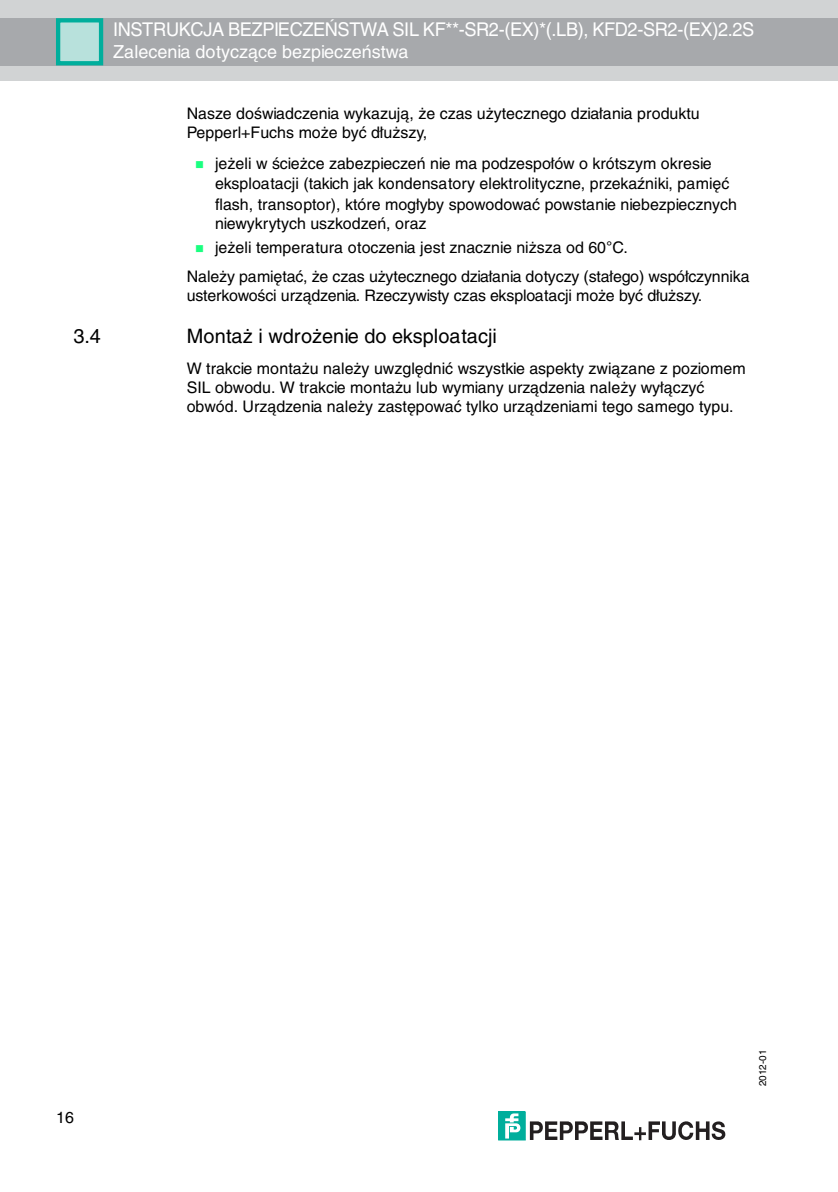
<style>
.page{position:relative;width:838px;height:1192px;background:#fff}
.page>*{position:absolute;margin:0;border:0;box-sizing:border-box;transform-origin:0 0}
.t1{font:20px "Helvetica CE";color:#000}
.t2{font:19px "Helvetica CE";letter-spacing:-.02em;color:#fff;scale:.96 1}
.t3{font:18px "Helvetica CE";color:#fff}
.t4{font:16px/19.2px "Helvetica CE";color:#000}
.t5{font:10px "Helvetica CE";color:#000}
.s1{color:#1aff80}
.s2{font-family:"Arial"}
</style>
<div class="page">
<div style="left:0;top:0;width:838px;height:80px;background:#d1d3d4"></div>
<div style="left:0;top:18px;width:838px;height:48px;background:#a7a9ac"></div>
<div style="left:56px;top:19px;width:45px;height:45px;background:#b8e1dc"></div>
<div style="left:56px;top:18px;width:47px;height:47px;border:4px solid #00ae9c"></div>
<div style="left:499px;top:1112px;width:26px;height:28px;background:#00ae9c"></div>
<svg style="left:505px;top:1113px;width:16px;height:26px"></svg>
<svg style="left:530px;top:1121px;width:195px;height:19px"></svg>
<p class="t2" style="left:113px;top:22px;width:670px">INSTRUKCJA BEZPIECZEŃSTWA SIL KF**-SR2-(EX)*(.LB), KFD2-SR2-(EX)2.2S</p>
<p class="t3" style="left:113px;top:45px;width:297px">Zalecenia dotyczące bezpieczeństwa</p>
<p class="t4" style="left:187px;top:105px;width:514px">Nasze doświadczenia wykazują, że czas użytecznego działania produktu<br>Pepperl+Fuchs może być dłuższy,</p>
<p class="t4" style="left:215px;top:155px;width:523px;line-height:20px;text-indent:-20px"><span class="s1">■</span> jeżeli w ścieżce zabezpieczeń nie ma podzespołów o krótszym okresie eksploatacji (takich jak kondensatory elektrolityczne, przekaźniki, pamięć flash, transoptor), które mogłyby spowodować powstanie niebezpiecznych niewykrytych uszkodzeń, oraz</p>
<p class="t4" style="left:187px;top:235px;width:564px;line-height:28px;text-indent:9px"><span class="s1">■</span> jeżeli temperatura otoczenia jest znacznie niższa od 60<span class="s2">°</span>C.<br>Należy pamiętać, że czas użytecznego działania dotyczy (stałego) współczynnika</p>
<p class="t4" style="left:187px;top:287px;width:517px">usterkowości urządzenia. Rzeczywisty czas eksploatacji może być dłuższy.</p>
<p class="t1" style="left:73px;top:328px;width:29px">3.4</p>
<p class="t1" style="left:187px;top:328px;width:312px">Montaż i wdrożenie do eksploatacji</p>
<p class="t4" style="left:187px;top:360px;width:560px">W trakcie montażu należy uwzględnić wszystkie aspekty związane z poziomem<br>SIL obwodu. W trakcie montażu lub wymiany urządzenia należy wyłączyć obwód. Urządzenia należy zastępować tylko urządzeniami tego samego typu.</p>
<p class="t4" style="left:56px;top:1109px;width:19px">16</p>
<p class="t5" style="left:759px;top:1086px;width:38px;rotate:-90deg">2012-01</p>
</div>
